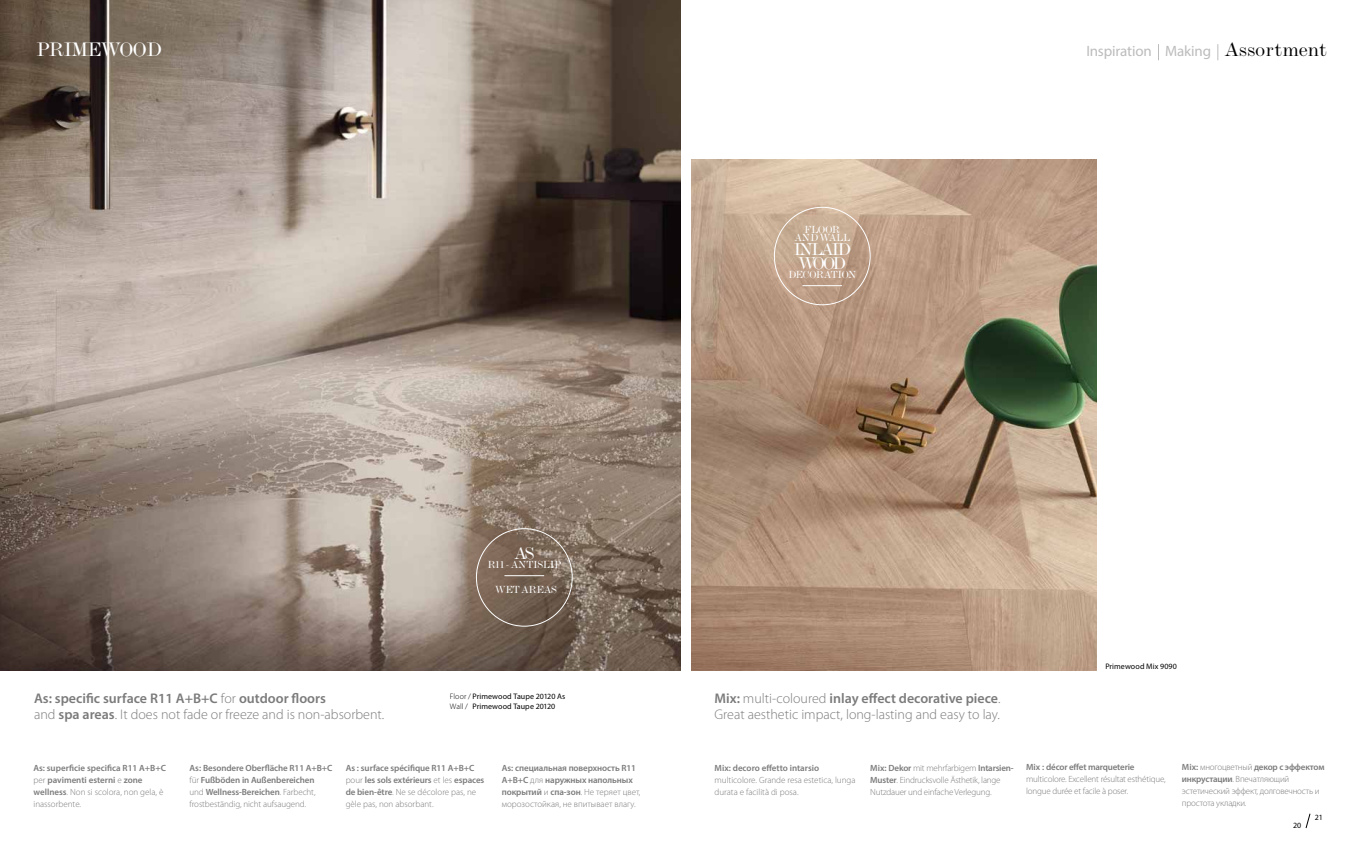
<style>
.page{position:relative;width:1361px;height:842px;background:#fff}
.page>*{position:absolute;margin:0;border:0;box-sizing:border-box;transform-origin:0 0}
.t1{font:20px "Baron MT Modern Text";letter-spacing:-.05em;color:#fff}
.t2{font:17.5px/14px "Baron MT Modern Text";letter-spacing:-.12em;color:#fff}
.t3{font:15px "Myriad Pro";letter-spacing:-.01em;color:#bcbcbc}
.t4{font:600 14px/16px "Myriad Pro";color:#7c7b7b}
.t5{font:300 14px/16px "Myriad Pro";color:#7c7b7b}
.t6{font:10.5px/8.4px "Baron MT Modern Text";letter-spacing:-.03em;color:#fff;text-align:center}
.t7{font:10.5px "Baron MT Modern Text";letter-spacing:-.075em;color:#fff}
.t8{font:600 9px/12px "Myriad Pro";letter-spacing:-.01em;color:#7c7b7b}
.t9{font:300 9px/12px "Myriad Pro";letter-spacing:-.02em;color:#7c7b7b}
.t10{font:300 9px/12px "Myriad Pro";color:#7c7b7b}
.t11{font:8px/10px "Myriad Pro";letter-spacing:.005em;color:#000}
.s1{font-family:"Baron MT Modern Text";font-size:20px;color:#000}
.s2{font-weight:300}
.s3{font-weight:600}
</style>
<div class="page">
<img style="left:692px;top:160px;width:404px;height:510px">
<img style="left:0;top:0;width:680px;height:670px">
<hr style="left:504px;top:575px;width:40px;height:1px;background:#fff">
<svg style="left:1158px;top:44px;width:1px;height:16px"></svg>
<svg style="left:1217px;top:44px;width:1px;height:16px"></svg>
<hr style="left:802px;top:285px;width:40px;height:1px;background:#fff">
<svg style="left:1305px;top:813px;width:5px;height:16px"></svg>
<h1 class="t1" style="left:36px;top:37px;width:127px">PRIMEWOOD</h1>
<p class="t6" style="left:794px;top:225px;width:57px">FLOOR<br>AND WALL</p>
<h2 class="t2" style="left:793px;top:242px;width:59px">INLAID<br>WOOD</h2>
<p class="t7" style="left:788px;top:268px;width:70px">DECORATION</p>
<h3 class="t3" style="left:1086px;top:42px;width:242px">Inspiration Making <span class="s1">Assortment</span></h3>
<h2 class="t2" style="left:514px;top:546px;width:22px">AS</h2>
<p class="t6" style="left:487px;top:560px;width:75px">R11 - ANTISLIP</p>
<p class="t6" style="left:495px;top:585px;width:64px">WET AREAS</p>
<p class="t11" style="left:450px;top:691px;width:117px"><span class="s2">Floor /</span> Primewood Taupe 20120 As<br><span class="s2">Wall /</span> Primewood Taupe 20120</p>
<h3 class="t4" style="left:34px;top:690px;width:352px">As: specific surface R11 A+B+C <span class="s2">for</span> outdoor floors<br><span class="s2">and</span> spa areas<span class="s2">. It does not fade or freeze and is non-absorbent.</span></h3>
<h3 class="t5" style="left:714px;top:691px;width:287px"><span class="s3">Mix:</span> multi-coloured <span class="s3">inlay effect decorative piece</span>.<br>Great aesthetic impact, long-lasting and easy to lay.</h3>
<p class="t11" style="left:1105px;top:661px;width:73px">Primewood Mix 9090</p>
<p class="t8" style="left:33px;top:762px;width:134px">As: superficie specifica R11 A+B+C <span class="s2">per</span> pavimenti esterni <span class="s2">e</span> zone wellness<span class="s2">. Non si scolora, non gela, è inassorbente.</span></p>
<p class="t8" style="left:190px;top:762px;width:144px">As: Besondere Oberfläche R11 A+B+C <span class="s2">für</span> Fußböden in Außenbereichen<br><span class="s2">und</span> Wellness-Bereichen<span class="s2">. Farbecht, frostbeständig, nicht aufsaugend.</span></p>
<p class="t8" style="left:346px;top:762px;width:140px">As : surface spécifique R11 A+B+C <span class="s2">pour</span> les sols extérieurs <span class="s2">et les</span> espaces de bien-être<span class="s2">. Ne se décolore pas, ne gèle pas, non absorbant.</span></p>
<p class="t8" style="left:502px;top:762px;width:140px">As: специальная поверхность R11<br>A+B+C <span class="s2">для</span> наружных напольных покрытий <span class="s2">и</span> спа-зон<span class="s2">. Не теряет цвет, морозостойкая, не впитывает влагу.</span></p>
<p class="t8" style="left:714px;top:761px;width:106px">Mix: decoro effetto intarsio</p>
<p class="t10" style="left:714px;top:774px;width:142px">multicolore. Grande resa estetica, lunga durata e facilità di posa.</p>
<p class="t9" style="left:870px;top:762px;width:145px"><span class="s3">Mix: Dekor</span> mit mehrfarbigem <span class="s3">Intarsien-<br>Muster</span>. Eindrucksvolle Ästhetik, lange<br>Nutzdauer und einfache Verlegung.</p>
<p class="t8" style="left:1026px;top:761px;width:110px">Mix : décor effet marqueterie</p>
<p class="t9" style="left:1026px;top:774px;width:141px">multicolore. Excellent résultat esthétique, longue durée et facile à poser.</p>
<p class="t9" style="left:1182px;top:762px;width:144px"><span class="s3">Mix:</span> многоцветный <span class="s3">декор с эффектом инкрустации</span>. Впечатляющий эстетический эффект, долговечность и простота укладки.</p>
<p class="t11" style="left:1293px;top:820px;width:10px">20</p>
<p class="t11" style="left:1314px;top:812px;width:10px">21</p>
</div>
